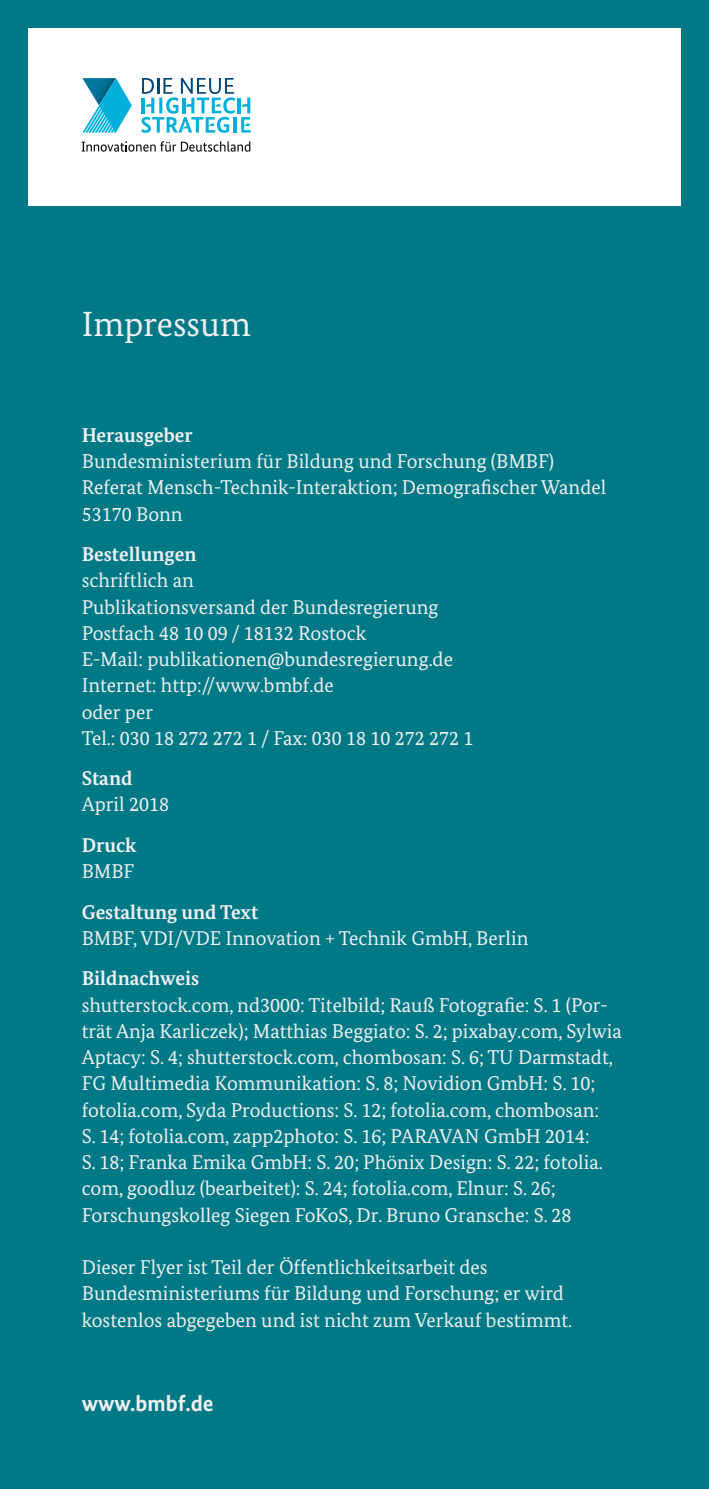
<style>
.page{position:relative;width:709px;height:1489px;background:#fff}
.page>*{position:absolute;margin:0;border:0;box-sizing:border-box;transform-origin:0 0}
.t1{font:35px "Bundes Serif";color:#f0f0f0}
.t2{font:700 22.5px "Bundes Sans";color:#f0f0f0}
.t3{font:20px/26.2px "Bundes Serif";color:#f0f0f0}
.t4{font:700 20px "Bundes Serif";color:#f0f0f0}
</style>
<div class="page">
<div style="left:0;top:0;width:709px;height:1488px;background:#007987"></div>
<div style="left:28px;top:28px;width:652px;height:178px;background:#fff"></div>
<hr style="left:238px;top:98px;width:3px;height:15px;background:#00b0db">
<hr style="left:233px;top:117px;width:4px;height:16px;background:#00b0db">
<svg style="left:241px;top:98px;width:10px;height:35px"></svg>
<svg style="left:141px;top:78px;width:94px;height:55px"></svg>
<svg style="left:82px;top:78px;width:50px;height:55px"></svg>
<svg style="left:81px;top:141px;width:169px;height:11px"></svg>
<h1 class="t1" style="left:82px;top:303px;width:171px">Impressum</h1>
<p class="t4" style="left:82px;top:422px;width:112px">Herausgeber</p>
<p class="t3" style="left:82px;top:448px;width:526px">Bundesministerium für Bildung und Forschung (BMBF)<br>Referat Mensch-Technik-Interaktion; Demografischer Wandel<br>53170 Bonn</p>
<p class="t4" style="left:82px;top:542px;width:116px">Bestellungen</p>
<p class="t3" style="left:82px;top:567px;width:393px">schriftlich an<br>Publikationsversand der Bundesregierung<br>Postfach 48 10 09 / 18132 Rostock<br>E-Mail: publikationen@bundesregierung.de<br>Internet: http://www.bmbf.de<br>oder per<br>Tel.: 030 18 272 272 1 / Fax: 030 18 10 272 272 1</p>
<p class="t4" style="left:82px;top:766px;width:52px">Stand</p>
<p class="t3" style="left:82px;top:791px;width:89px">April 2018</p>
<p class="t4" style="left:82px;top:832px;width:56px">Druck</p>
<p class="t3" style="left:82px;top:858px;width:54px">BMBF</p>
<p class="t4" style="left:82px;top:899px;width:178px">Gestaltung und Text</p>
<p class="t3" style="left:82px;top:924px;width:448px">BMBF, VDI/VDE Innovation + Technik GmbH, Berlin</p>
<p class="t4" style="left:82px;top:966px;width:119px">Bildnachweis</p>
<p class="t3" style="left:82px;top:991px;width:541px">shutterstock.com, nd3000: Titelbild; Rauß Fotografie: S. 1 (Por&shy;trät Anja Karliczek); Matthias Beggiato: S. 2; pixabay.com, Sylwia Aptacy: S. 4; shutterstock.com, chombosan: S. 6; TU Darmstadt, FG Multimedia Kommunikation: S. 8; Novidion GmbH: S. 10; fotolia.com, Syda Productions: S. 12; fotolia.com, chombosan:<br>S. 14; fotolia.com, zapp2photo: S. 16; PARAVAN GmbH 2014:<br>S. 18; Franka Emika GmbH: S. 20; Phönix Design: S. 22; fotolia. com, goodluz (bearbeitet): S. 24; fotolia.com, Elnur: S. 26; Forschungskolleg Siegen FoKoS, Dr. Bruno Gransche: S. 28</p>
<p class="t3" style="left:82px;top:1253px;width:492px">Dieser Flyer ist Teil der Öffentlichkeitsarbeit des<br>Bundesministeriums für Bildung und Forschung; er wird kostenlos abgegeben und ist nicht zum Verkauf bestimmt.</p>
<p class="t2" style="left:82px;top:1389px;width:133px">www.bmbf.de</p>
</div>
